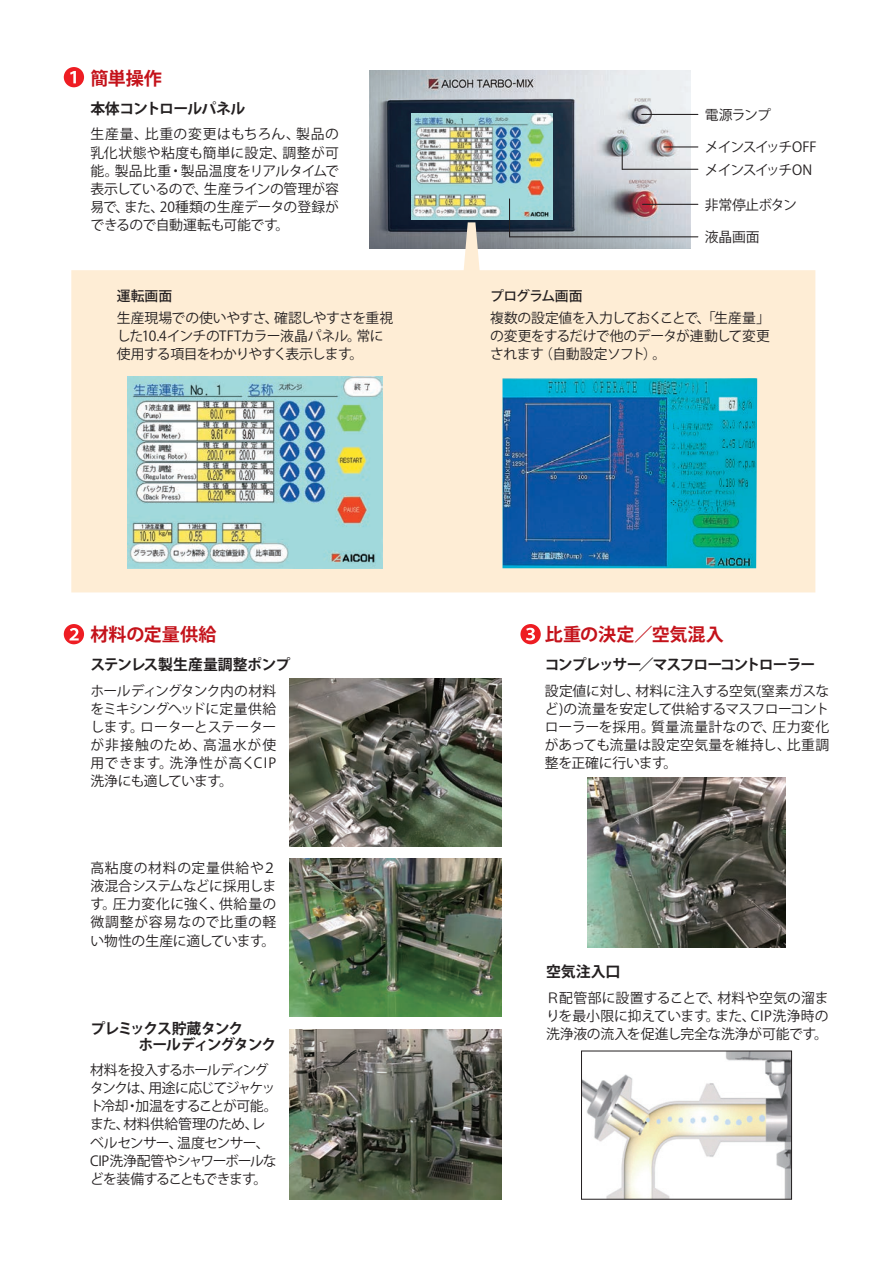
<style>
.page{position:relative;width:893px;height:1263px;background:#fff}
.page>*{position:absolute;margin:0;border:0;box-sizing:border-box;transform-origin:0 0}
.例外ページ_ボディ大{font:700 18px "Koz Go Pr 6 N";letter-spacing:-.005em;color:#c4121a}
.例外ページ_ボディ大-2{font:700 14.85px "Koz Go Pr 6 N";letter-spacing:-.065em;color:#231f20}
.例外ページ_ボディ大-3{font:700 14.85px "Koz Go Pr 6 N";letter-spacing:-.09em;color:#231f20}
.例外ページ_ボディ大-4{font:700 14.85px "Koz Go Pr 6 N";letter-spacing:-.04em;color:#231f20}
.例外ページ_キャプ大{font:13.8px/18.1px "Koz Go Pr 6 N";letter-spacing:-.03em;color:#231f20;text-align:justify}
.例外ページ_キャプ大-2{font:13.8px/18.1px "Koz Go Pr 6 N";letter-spacing:-.065em;color:#231f20}
.例外ページ_ボディ大-5{font:13.8px/18.1px "Koz Go Pr 6 N";letter-spacing:.01em;color:#231f20;text-align:justify}
.例外ページ_キャプ大-3{font:13.8px "Koz Go Pr 6 N";letter-spacing:-.08em;color:#231f20}
.例外ページ_キャプ大-4{font:13.8px "Koz Go Pr 6 N";letter-spacing:-.085em;color:#231f20}
.t1{font:500 13.8px "Koz Go Pr 6 N";letter-spacing:-.045em;color:#231f20}
.t2{font:500 13.8px "Koz Go Pr 6 N";letter-spacing:-.015em;color:#231f20}
</style>
<div class="page">
<img style="left:369px;top:70px;width:322px;height:152px">
<img style="left:412px;top:114px;width:140px;height:105px">
<div style="left:64px;top:67px;width:20px;height:20px;background:#ee1d23;border-radius:50%"></div>
<svg style="left:70px;top:71px;width:6px;height:12px"></svg>
<hr style="left:642px;top:114px;width:56px;height:1px;background:#231f20">
<svg style="left:622px;top:148px;width:1px;height:21px"></svg>
<hr style="left:622px;top:169px;width:76px;height:1px;background:#231f20">
<hr style="left:664px;top:146px;width:34px;height:1px;background:#231f20">
<hr style="left:643px;top:204px;width:55px;height:1px;background:#231f20">
<hr style="left:509px;top:199px;width:1px;height:38px;background:#231f20">
<svg style="left:71px;top:222px;width:744px;height:370px;fill:#feedd5"></svg>
<div style="left:520px;top:624px;width:21px;height:20px;background:#ee1d23;border-radius:50%"></div>
<svg style="left:526px;top:628px;width:9px;height:12px"></svg>
<img style="left:587px;top:777px;width:199px;height:170px">
<img style="left:583px;top:1053px;width:207px;height:144px">
<div style="left:581px;top:1051px;width:211px;height:148px;border:1px solid #231f20"></div>
<div style="left:64px;top:624px;width:20px;height:20px;background:#ee1d23;border-radius:50%"></div>
<svg style="left:70px;top:628px;width:9px;height:12px"></svg>
<img style="left:289px;top:859px;width:213px;height:158px">
<img style="left:289px;top:1029px;width:213px;height:170px">
<img style="left:289px;top:678px;width:213px;height:168px">
<img style="left:502px;top:378px;width:255px;height:190px">
<img style="left:127px;top:377px;width:256px;height:191px">
<p class="例外ページ_ボディ大" style="left:90px;top:68px;width:73px">簡単操作</p>
<p class="例外ページ_ボディ大-2" style="left:90px;top:100px;width:157px">本体コントロールパネル</p>
<p class="例外ページ_キャプ大" style="left:90px;top:126px;width:250px">生産量、比重の変更はもちろん、製品の乳化状態や粘度も簡単に設定、調整が可能。製品比重・製品温度をリアルタイムで表示しているので、生産ラインの管理が容易で、また、20種類の生産データの登録ができるので自動運転も可能です。</p>
<p class="t2" style="left:117px;top:288px;width:57px">運転画面</p>
<p class="例外ページ_キャプ大" style="left:117px;top:309px;width:278px;text-align:left">生産現場での使いやすさ、確認しやすさを重視した10.4インチのTFTカラー液晶パネル。常に使用する項目をわかりやすく表示します。</p>
<p class="例外ページ_キャプ大" style="left:705px;top:106px;width:68px">電源ランプ</p>
<p class="例外ページ_キャプ大-3" style="left:705px;top:139px;width:113px">メインスイッチOFF</p>
<p class="例外ページ_キャプ大-4" style="left:705px;top:162px;width:109px">メインスイッチON</p>
<p class="例外ページ_キャプ大" style="left:705px;top:196px;width:94px">非常停止ボタン</p>
<p class="例外ページ_キャプ大" style="left:705px;top:228px;width:56px">液晶画面</p>
<p class="t1" style="left:490px;top:288px;width:94px">プログラム画面</p>
<p class="例外ページ_キャプ大" style="left:490px;top:309px;width:281px">複数の設定値を入力しておくことで、「生産量」の変更をするだけで他のデータが連動して変更されます（自動設定ソフト）。</p>
<p class="例外ページ_ボディ大" style="left:90px;top:624px;width:128px">材料の定量供給</p>
<p class="例外ページ_ボディ大-4" style="left:90px;top:656px;width:202px">ステンレス製生産量調整ポンプ</p>
<p class="例外ページ_キャプ大" style="left:90px;top:682px;width:188px">ホールディングタンク内の材料をミキシングヘッドに定量供給します。ローターとステーターが非接触のため、高温水が使用できます。洗浄性が高くCIP洗浄にも適しています。</p>
<p class="例外ページ_ボディ大-5" style="left:90px;top:859px;width:188px">高粘度の材料の定量供給や２液混合システムなどに採用します。圧力変化に強く、供給量の微調整が容易なので比重の軽い物性の生産に適しています。</p>
<p class="例外ページ_ボディ大-2" style="left:90px;top:1020px;width:155px">プレミックス貯蔵タンク</p>
<p class="例外ページ_ボディ大-2" style="left:138px;top:1036px;width:140px">ホールディングタンク</p>
<p class="例外ページ_キャプ大-2" style="left:90px;top:1061px;width:190px">材料を投入するホールディングタンクは、用途に応じてジャケット冷却・加温をすることが可能。また、材料供給管理のため、レベルセンサー、温度センサー、<br>CIP洗浄配管やシャワーボールなどを装備することもできます。</p>
<p class="例外ページ_ボディ大" style="left:545px;top:624px;width:180px">比重の決定／空気混入</p>
<p class="例外ページ_ボディ大-3" style="left:545px;top:656px;width:272px">コンプレッサー／マスフローコントローラー</p>
<p class="例外ページ_キャプ大" style="left:545px;top:682px;width:286px">設定値に対し、材料に注入する空気(窒素ガスなど)の流量を安定して供給するマスフローコントローラーを採用。質量流量計なので、圧力変化があっても流量は設定空気量を維持し、比重調整を正確に行います。</p>
<p class="例外ページ_ボディ大-2" style="left:546px;top:963px;width:76px">空気注入口</p>
<p class="例外ページ_キャプ大" style="left:546px;top:989px;width:284px">Ｒ配管部に設置することで、材料や空気の溜まりを最小限に抑えています。また、CIP洗浄時の洗浄液の流入を促進し完全な洗浄が可能です。</p>
</div>
